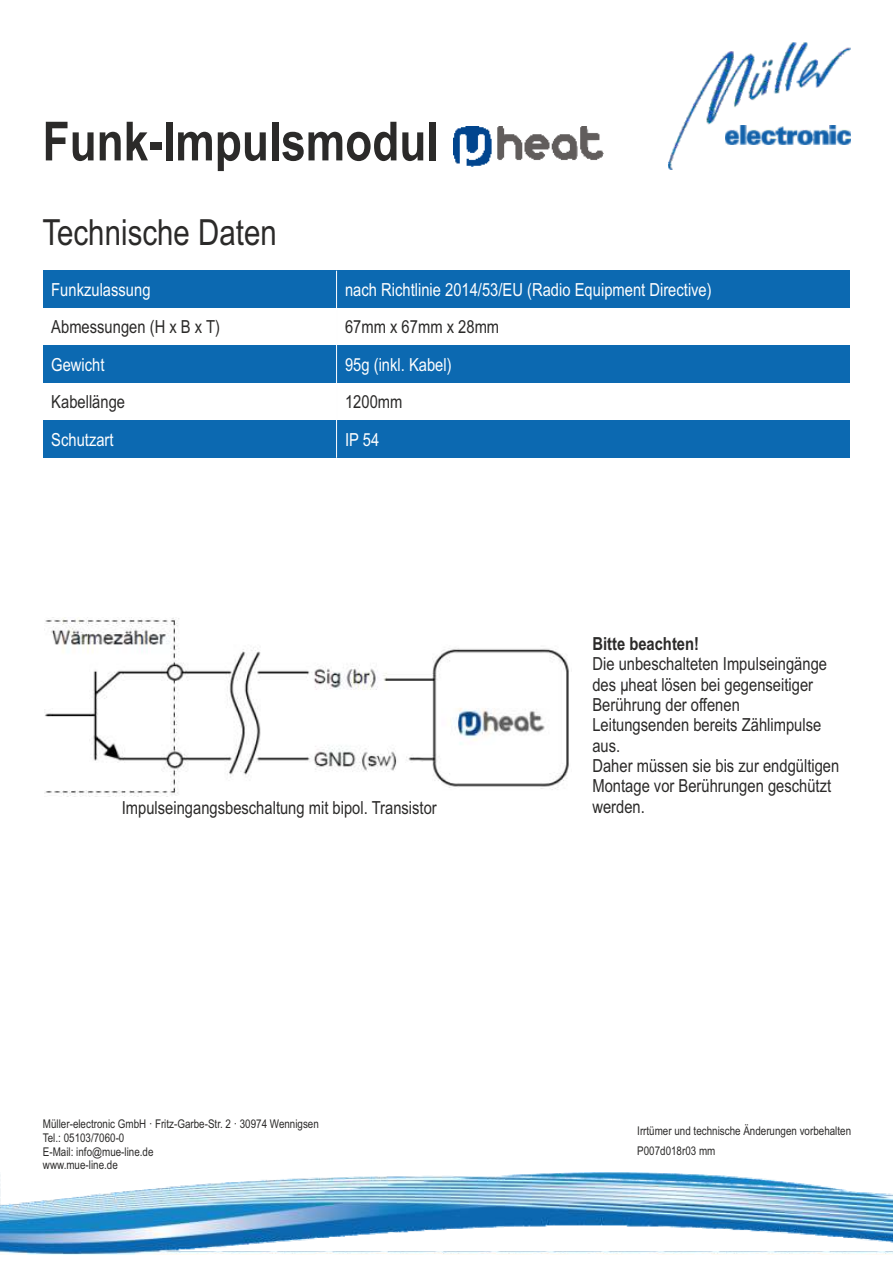
<style>
.page{position:relative;width:893px;height:1263px;background:#fff}
.page>*{position:absolute;margin:0;border:0;box-sizing:border-box;transform-origin:0 0}
.t1{font:700 54px "Arial Narrow";color:#2b2a29}
.t2{font:36px "Arial Narrow";color:#2b2a29}
.t3{font:18px/20.4px "Arial Narrow";color:#2b2a29}
.t4{font:18px "Arial Narrow";color:#fefefe}
.t5{font:700 18px "Arial Narrow";color:#2b2a29}
.t6{font:12px/13.6px "Arial Narrow";color:#2b2a29}
</style>
<div class="page">
<div style="left:43px;top:271px;width:294px;height:37px;background:#0c69b1"></div>
<div style="left:337px;top:271px;width:513px;height:37px;background:#0c69b1"></div>
<div style="left:43px;top:346px;width:294px;height:37px;background:#0c69b1"></div>
<div style="left:337px;top:346px;width:513px;height:37px;background:#0c69b1"></div>
<div style="left:43px;top:420px;width:294px;height:38px;background:#0c69b1"></div>
<div style="left:337px;top:420px;width:513px;height:38px;background:#0c69b1"></div>
<hr style="left:336px;top:271px;width:1px;height:187px;background:#fefefe">
<img style="left:0;top:1172px;width:893px;height:82px">
<img style="left:668px;top:43px;width:182px;height:126px">
<img style="left:725px;top:125px;width:125px;height:19px">
<img style="left:453px;top:127px;width:150px;height:40px">
<img style="left:45px;top:618px;width:524px;height:178px">
<h1 class="t1" style="left:43px;top:121px;width:398px">Funk-Impulsmodul</h1>
<h2 class="t2" style="left:42px;top:218px;width:236px">Technische Daten</h2>
<p class="t4" style="left:51px;top:283px;width:101px">Funkzulassung</p>
<p class="t4" style="left:345px;top:283px;width:368px">nach Richtlinie 2014/53/EU (Radio Equipment Directive)</p>
<p class="t3" style="left:51px;top:318px;width:170px">Abmessungen (H x B x T)</p>
<p class="t3" style="left:345px;top:318px;width:156px">67mm x 67mm x 28mm</p>
<p class="t4" style="left:51px;top:358px;width:55px">Gewicht</p>
<p class="t4" style="left:345px;top:358px;width:108px">95g (inkl. Kabel)</p>
<p class="t3" style="left:51px;top:393px;width:75px">Kabellänge</p>
<p class="t3" style="left:345px;top:393px;width:59px">1200mm</p>
<p class="t4" style="left:51px;top:432px;width:64px">Schutzart</p>
<p class="t4" style="left:345px;top:432px;width:36px">IP 54</p>
<p class="t5" style="left:592px;top:637px;width:108px">Bitte beachten!</p>
<p class="t3" style="left:592px;top:655px;width:248px">Die unbeschalteten Impulseingänge des μheat lösen bei gegenseitiger<br>Berührung der offenen<br>Leitungsenden bereits Zählimpulse aus.<br>Daher müssen sie bis zur endgültigen<br>Montage vor Berührungen geschützt</p>
<p class="t3" style="left:122px;top:799px;width:317px">Impulseingangsbeschaltung mit bipol. Transistor</p>
<p class="t3" style="left:592px;top:798px;width:54px">werden.</p>
<p class="t6" style="left:43px;top:1118px;width:277px">Müller-electronic GmbH · Fritz-Garbe-Str. 2 · 30974 Wennigsen<br>Tel.: 05103/7060-0<br>E-Mail: info@mue-line.de<br>www.mue-line.de</p>
<p class="t6" style="left:637px;top:1122px;width:215px;line-height:19.5px">Irrtümer und technische Änderungen vorbehalten<br>P007d018r03 mm</p>
</div>
